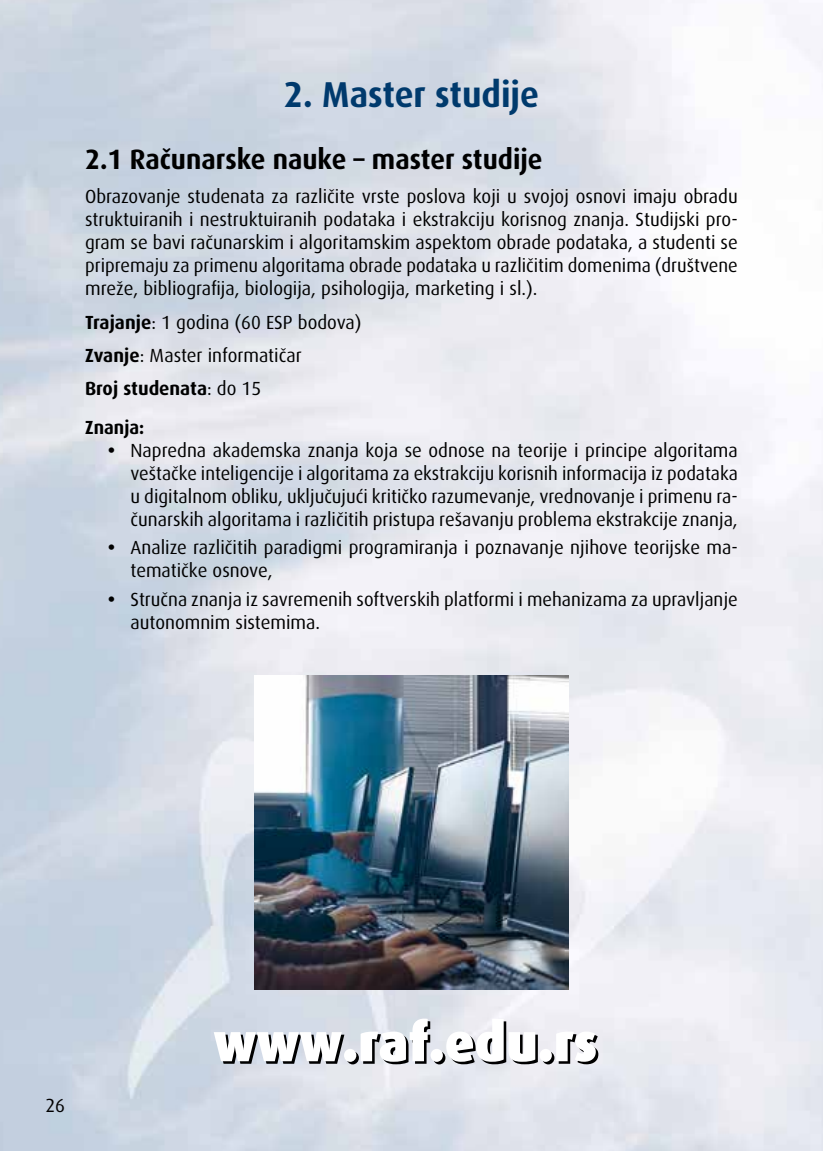
<style>
.page{position:relative;width:823px;height:1151px;background:#fff}
.page>*{position:absolute;margin:0;border:0;box-sizing:border-box;transform-origin:0 0}
.t1{font:900 54px "Dax B";color:#000;scale:.95 1}
.t2{font:700 36px "Dax B";color:#003a6d;scale:.95 1}
.t3{font:700 28px "Dax B";color:#000;scale:.95 1}
.t4{font:19px/23px "Dax B";color:#000}
.t5{font:700 19px "Dax B";color:#000;scale:.95 1}
.s1{font-weight:700}
</style>
<div class="page">
<img style="left:0;top:0;width:822px;height:1151px">
<img style="left:254px;top:676px;width:314px;height:314px">
<h2 class="t2" style="left:284px;top:74px;width:270px">2. Master studije</h2>
<h3 class="t3" style="left:85px;top:143px;width:483px">2.1 Računarske nauke – master studije</h3>
<p class="t4" style="left:85px;top:185px;width:653px;text-align:justify">Obrazovanje studenata za različite vrste poslova koji u svojoj osnovi imaju obradu struktuiranih i nestruktuiranih podataka i ekstrakciju korisnog znanja. Studijski pro&shy;gram se bavi računarskim i algoritamskim aspektom obrade podataka, a studenti se pripremaju za primenu algoritama obrade podataka u različitim domenima (društvene mreže, bibliografija, biologija, psihologija, marketing i sl.).</p>
<p class="t4" style="left:85px;top:306px;width:278px;line-height:33.2px"><span class="s1">Trajanje</span>: 1 godina (60 ESP bodova)<br><span class="s1">Zvanje</span>: Master informatičar<br><span class="s1">Broj studenata</span>: do 15</p>
<p class="t5" style="left:85px;top:416px;width:64px">Znanja:</p>
<p class="t4" style="left:130px;top:439px;width:608px;text-align:justify;text-indent:-23px"><span class="s1">•</span> Napredna akademska znanja koja se odnose na teorije i principe algoritama veštačke inteligencije i algoritama za ekstrakciju korisnih informacija iz podataka u digitalnom obliku, uključujući kritičko razumevanje, vrednovanje i primenu ra&shy;čunarskih algoritama i različitih pristupa rešavanju problema ekstrakcije znanja,</p>
<p class="t4" style="left:130px;top:536px;width:608px;text-indent:-23px"><span class="s1">•</span> Analize različitih paradigmi programiranja i poznavanje njihove teorijske ma&shy;tematičke osnove,</p>
<p class="t4" style="left:130px;top:588px;width:608px;text-indent:-23px"><span class="s1">•</span> Stručna znanja iz savremenih softverskih platformi i mehanizama za upravljanje autonomnim sistemima.</p>
<p class="t4" style="left:45px;top:1094px;width:21px">26</p>
<h1 class="t1" style="left:216px;top:1014px;width:405px">www.raf.edu.rs</h1>
</div>
